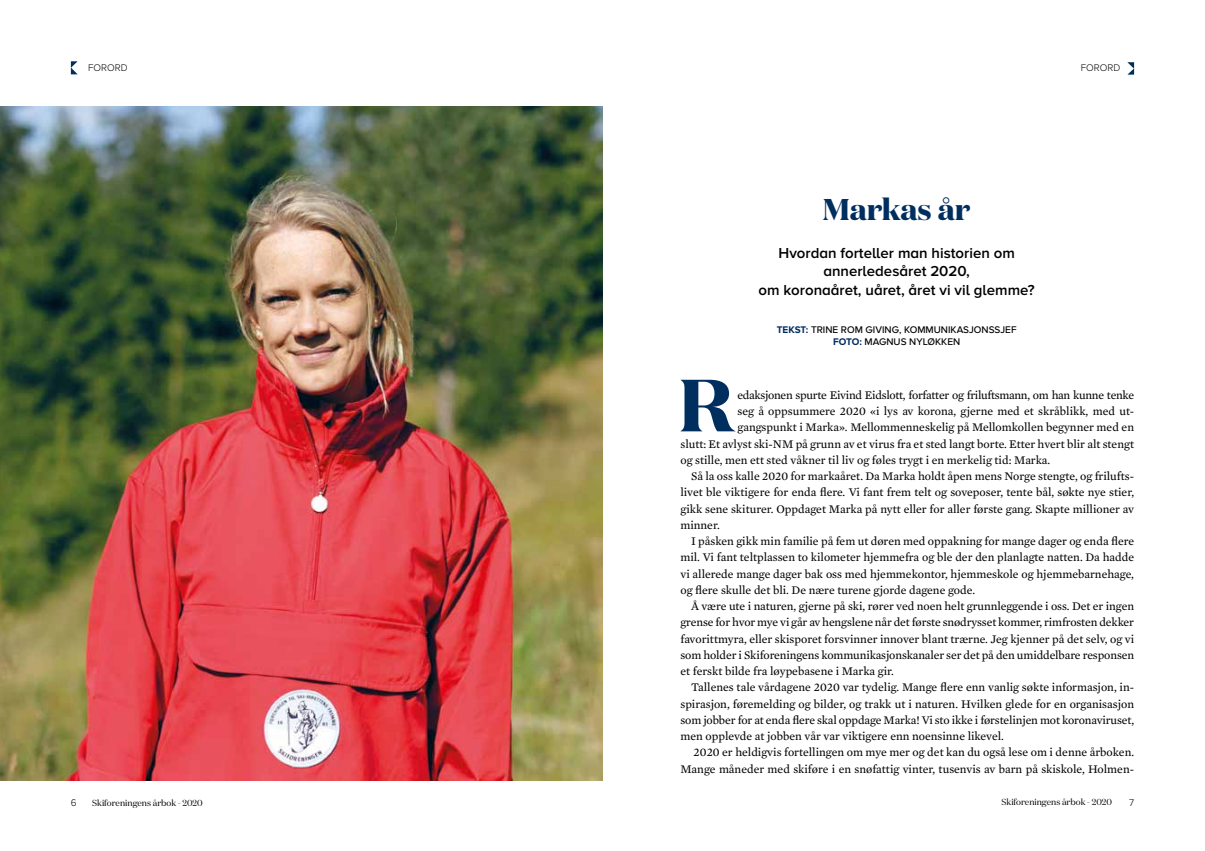
<style>
.page{position:relative;width:1205px;height:851px;background:#fff}
.page>*{position:absolute;margin:0;border:0;box-sizing:border-box;transform-origin:0 0}
.t1{font:700 73.62px "Domaine Display";color:#002e5f}
.t2{font:700 30px "Domaine Display";color:#002e5f}
.t3{font:600 15px/18.8px "Proxima Nova A";color:#000;text-align:center}
.t4{font:11.88px "Mercury Text G2";color:#000}
.t5{font:11.88px "Mercury Text G2";letter-spacing:-.025em;color:#000}
.t6{font:500 10px/12.5px "Proxima Nova A";color:#000;text-align:center}
.t7{font:300 10px "Proxima Nova";color:#000}
.t8{font:8.75px "Domaine Display";color:#000}
.s1{font-family:"Proxima Nova";font-weight:700;color:#002e5f}
</style>
<div class="page">
<svg style="left:71px;top:61px;width:7px;height:13px"></svg>
<svg style="left:1127px;top:62px;width:7px;height:13px"></svg>
<img style="left:0;top:106px;width:602px;height:674px">
<p class="t7" style="left:88px;top:60px;width:41px">FORORD</p>
<p class="t7" style="left:1081px;top:60px;width:41px">FORORD</p>
<h2 class="t2" style="left:823px;top:190px;width:149px">Markas år</h2>
<p class="t3" style="left:758px;top:244px;width:278px">Hvordan forteller man historien om annerledesåret 2020,<br>om koronaåret, uåret, året vi vil glemme?</p>
<p class="t6" style="left:777px;top:323px;width:241px"><span class="s1">TEKST:</span> TRINE ROM GIVING, KOMMUNIKASJONSSJEF<br><span class="s1">FOTO:</span> MAGNUS NYLØKKEN</p>
<h1 class="t1" style="left:678px;top:357px;width:57px">R</h1>
<p class="t5" style="left:737px;top:388px;width:398px">edaksjonen spurte Eivind Eidslott, forfatter og friluftsmann, om han kunne tenke</p>
<p class="t4" style="left:737px;top:404px;width:398px">seg å oppsummere 2020 «i lys av korona, gjerne med et skråblikk, med ut-</p>
<p class="t4" style="left:737px;top:420px;width:398px">gangspunkt i Marka». Mellommenneskelig på Mellomkollen begynner med en</p>
<p class="t4" style="left:680px;top:436px;width:455px">slutt: Et avlyst ski-NM på grunn av et virus fra et sted langt borte. Etter hvert blir alt stengt</p>
<p class="t4" style="left:680px;top:453px;width:371px">og stille, men ett sted våkner til liv og føles trygt i en merkelig tid: Marka.</p>
<p class="t4" style="left:691px;top:469px;width:444px">Så la oss kalle 2020 for markaåret. Da Marka holdt åpen mens Norge stengte, og frilufts-</p>
<p class="t4" style="left:680px;top:485px;width:455px">livet ble viktigere for enda flere. Vi fant frem telt og soveposer, tente bål, søkte nye stier,</p>
<p class="t4" style="left:680px;top:501px;width:455px">gikk sene skiturer. Oppdaget Marka på nytt eller for aller første gang. Skapte millioner av</p>
<p class="t4" style="left:680px;top:518px;width:41px">minner.</p>
<p class="t4" style="left:691px;top:534px;width:444px">I påsken gikk min familie på fem ut døren med oppakning for mange dager og enda flere</p>
<p class="t4" style="left:680px;top:550px;width:455px">mil. Vi fant teltplassen to kilometer hjemmefra og ble der den planlagte natten. Da hadde</p>
<p class="t4" style="left:680px;top:566px;width:455px">vi allerede mange dager bak oss med hjemmekontor, hjemmeskole og hjemmebarnehage,</p>
<p class="t4" style="left:680px;top:583px;width:296px">og flere skulle det bli. De nære turene gjorde dagene gode.</p>
<p class="t4" style="left:691px;top:599px;width:444px">Å være ute i naturen, gjerne på ski, rører ved noen helt grunnleggende i oss. Det er ingen</p>
<p class="t4" style="left:680px;top:615px;width:455px">grense for hvor mye vi går av hengslene når det første snødrysset kommer, rimfrosten dekker</p>
<p class="t4" style="left:680px;top:631px;width:455px">favorittmyra, eller skisporet forsvinner innover blant trærne. Jeg kjenner på det selv, og vi</p>
<p class="t4" style="left:680px;top:648px;width:455px">som holder i Skiforeningens kommunikasjonskanaler ser det på den umiddelbare responsen</p>
<p class="t4" style="left:680px;top:664px;width:215px">et ferskt bilde fra løypebasene i Marka gir.</p>
<p class="t4" style="left:691px;top:680px;width:444px">Tallenes tale vårdagene 2020 var tydelig. Mange flere enn vanlig søkte informasjon, in-</p>
<p class="t4" style="left:680px;top:696px;width:455px">spirasjon, føremelding og bilder, og trakk ut i naturen. Hvilken glede for en organisasjon</p>
<p class="t4" style="left:680px;top:712px;width:455px">som jobber for at enda flere skal oppdage Marka! Vi sto ikke i førstelinjen mot koronaviruset,</p>
<p class="t4" style="left:680px;top:729px;width:325px">men opplevde at jobben vår var viktigere enn noensinne likevel.</p>
<p class="t4" style="left:694px;top:745px;width:442px">2020 er heldigvis fortellingen om mye mer og det kan du også lese om i denne årboken.</p>
<p class="t4" style="left:680px;top:761px;width:455px">Mange måneder med skiføre i en snøfattig vinter, tusenvis av barn på skiskole, Holmen-</p>
<p class="t7" style="left:71px;top:794px;width:7px">6</p>
<p class="t8" style="left:92px;top:797px;width:112px">Skiforeningens årbok - 2020</p>
<p class="t8" style="left:1001px;top:796px;width:112px">Skiforeningens årbok - 2020</p>
<p class="t7" style="left:1129px;top:794px;width:7px">7</p>
</div>
